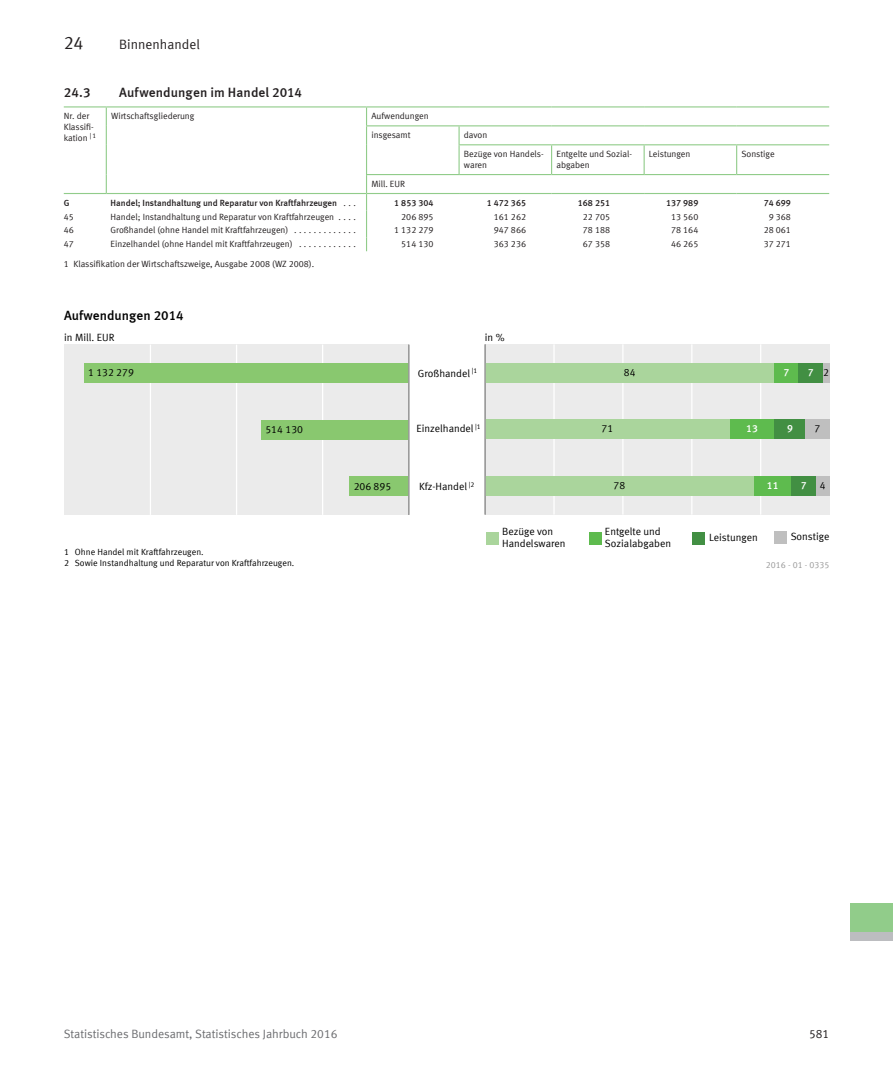
<style>
.page{position:relative;width:893px;height:1085px;background:#fff}
.page>*{position:absolute;margin:0;border:0;box-sizing:border-box;transform-origin:0 0}
.Über1_9pt{font:18px "Meta Normal LF";color:#231f20}
.Über2_9pt{font:13.5px "Meta Medium LF";letter-spacing:.005em;color:#231f20}
.Über1_9pt-2{font:13.5px "Meta Normal LF";color:#231f20}
.t1{font:700 13.35px "Meta Normal LF";letter-spacing:.005em;color:#000}
.t2{font:12px "Meta Normal LF";color:#6c6d70}
.t3{font:12px "Meta Normal LF";color:#231f20}
.t4{font:10.5px/12.3px "Meta Normal LF";color:#000}
.t5{font:700 10.5px "Meta Normal LF";color:#fff}
.t6{font:9px/10.8px "Meta Normal LF";color:#231f20}
.t7{font:9px "Meta Medium LF";color:#231f20}
.t8{font:8.85px/10.5px "Meta Normal LF";color:#000}
.t9{font:8.85px "Meta Normal LF";letter-spacing:.005em;color:#9a9a9a}
.s1{font-weight:400;color:#000}
</style>
<div class="page">
<svg style="left:551px;top:145px;width:1px;height:29px"></svg>
<svg style="left:644px;top:145px;width:1px;height:29px"></svg>
<svg style="left:736px;top:145px;width:1px;height:29px"></svg>
<hr style="left:367px;top:106px;width:92px;height:1px;background:#91cc8a">
<hr style="left:459px;top:106px;width:93px;height:1px;background:#91cc8a">
<hr style="left:552px;top:106px;width:92px;height:1px;background:#91cc8a">
<hr style="left:644px;top:106px;width:93px;height:1px;background:#91cc8a">
<hr style="left:737px;top:106px;width:92px;height:1px;background:#91cc8a">
<hr style="left:459px;top:125px;width:93px;height:1px;background:#91cc8a">
<hr style="left:552px;top:125px;width:92px;height:1px;background:#91cc8a">
<hr style="left:644px;top:125px;width:93px;height:1px;background:#91cc8a">
<hr style="left:737px;top:125px;width:92px;height:1px;background:#91cc8a">
<hr style="left:458px;top:144px;width:94px;height:1px;background:#91cc8a">
<hr style="left:552px;top:144px;width:92px;height:1px;background:#91cc8a">
<hr style="left:644px;top:144px;width:93px;height:1px;background:#91cc8a">
<hr style="left:737px;top:144px;width:92px;height:1px;background:#91cc8a">
<hr style="left:366px;top:125px;width:93px;height:1px;background:#91cc8a">
<svg style="left:458px;top:126px;width:2px;height:18px"></svg>
<hr style="left:458px;top:145px;width:2px;height:29px;background:#91cc8a">
<hr style="left:366px;top:174px;width:93px;height:1px;background:#91cc8a">
<hr style="left:459px;top:174px;width:93px;height:1px;background:#91cc8a">
<hr style="left:552px;top:174px;width:92px;height:1px;background:#91cc8a">
<hr style="left:644px;top:174px;width:93px;height:1px;background:#91cc8a">
<hr style="left:737px;top:174px;width:92px;height:1px;background:#91cc8a">
<hr style="left:367px;top:193px;width:92px;height:1px;background:#91cc8a">
<hr style="left:459px;top:193px;width:93px;height:1px;background:#91cc8a">
<hr style="left:552px;top:193px;width:92px;height:1px;background:#91cc8a">
<hr style="left:644px;top:193px;width:93px;height:1px;background:#91cc8a">
<hr style="left:737px;top:193px;width:92px;height:1px;background:#91cc8a">
<hr style="left:64px;top:106px;width:42px;height:1px;background:#91cc8a">
<hr style="left:64px;top:193px;width:42px;height:1px;background:#91cc8a">
<hr style="left:106px;top:106px;width:261px;height:1px;background:#91cc8a">
<svg style="left:106px;top:107px;width:1px;height:86px"></svg>
<svg style="left:366px;top:107px;width:1px;height:144px"></svg>
<hr style="left:106px;top:193px;width:261px;height:1px;background:#91cc8a">
<div style="left:486px;top:532px;width:13px;height:12px;background:#aad59c"></div>
<div style="left:692px;top:532px;width:13px;height:13px;background:#428f43"></div>
<div style="left:589px;top:532px;width:13px;height:13px;background:#5ebb4e"></div>
<div style="left:774px;top:531px;width:13px;height:13px;background:#bfbfbf"></div>
<div style="left:64px;top:344px;width:345px;height:171px;background:#ebebeb"></div>
<hr style="left:150px;top:344px;width:1px;height:171px;background:#fff">
<hr style="left:236px;top:344px;width:1px;height:171px;background:#fff">
<hr style="left:322px;top:344px;width:1px;height:171px;background:#fff">
<div style="left:84px;top:363px;width:325px;height:20px;background:#89c86f"></div>
<div style="left:261px;top:420px;width:148px;height:19px;background:#89c86f"></div>
<div style="left:349px;top:476px;width:60px;height:20px;background:#89c86f"></div>
<div style="left:485px;top:344px;width:344px;height:170px;background:#ebebeb"></div>
<hr style="left:553px;top:344px;width:2px;height:170px;background:#fff">
<hr style="left:622px;top:344px;width:1px;height:170px;background:#fff">
<hr style="left:691px;top:344px;width:1px;height:170px;background:#fff">
<hr style="left:760px;top:344px;width:1px;height:170px;background:#fff">
<div style="left:485px;top:363px;width:289px;height:19px;background:#aad59c"></div>
<div style="left:774px;top:363px;width:25px;height:19px;background:#5ebb4e"></div>
<div style="left:799px;top:363px;width:24px;height:19px;background:#428f43"></div>
<div style="left:823px;top:363px;width:6px;height:19px;background:#bfbfbf"></div>
<div style="left:485px;top:419px;width:245px;height:20px;background:#aad59c"></div>
<div style="left:730px;top:419px;width:44px;height:20px;background:#5ebb4e"></div>
<div style="left:774px;top:419px;width:31px;height:20px;background:#428f43"></div>
<div style="left:805px;top:419px;width:24px;height:20px;background:#bfbfbf"></div>
<div style="left:485px;top:476px;width:269px;height:20px;background:#aad59c"></div>
<div style="left:754px;top:476px;width:38px;height:20px;background:#5ebb4e"></div>
<div style="left:792px;top:476px;width:24px;height:20px;background:#428f43"></div>
<div style="left:816px;top:476px;width:13px;height:20px;background:#bfbfbf"></div>
<hr style="left:485px;top:344px;width:1px;height:170px;background:#9a9a9a">
<hr style="left:408px;top:344px;width:1px;height:171px;background:#9a9a9a">
<div style="left:850px;top:902px;width:43px;height:30px;background:#91cc8a"></div>
<div style="left:850px;top:932px;width:43px;height:9px;background:#bcbdc0"></div>
<h1 class="Über1_9pt" style="left:64px;top:32px;width:21px">24</h1>
<h1 class="Über1_9pt-2" style="left:119px;top:36px;width:82px">Binnenhandel</h1>
<h2 class="Über2_9pt" style="left:64px;top:85px;width:28px">24.3</h2>
<h2 class="Über2_9pt" style="left:119px;top:85px;width:185px">Aufwendungen im Handel 2014</h2>
<p class="t6" style="left:64px;top:111px;width:34px">Nr. der<br>Klassifi&shy;kation <sup>|1</sup></p>
<p class="t6" style="left:111px;top:111px;width:85px">Wirtschaftsgliederung</p>
<p class="t6" style="left:371px;top:107px;width:59px;line-height:18.9px">Aufwendungen insgesamt</p>
<p class="t6" style="left:371px;top:178px;width:35px">Mill. EUR</p>
<p class="t6" style="left:464px;top:126px;width:81px;line-height:18.9px">davon<br>Bezüge von Handels-</p>
<p class="t6" style="left:464px;top:159px;width:25px">waren</p>
<p class="t6" style="left:556px;top:149px;width:77px">Entgelte und Sozial&shy;abgaben</p>
<p class="t6" style="left:649px;top:149px;width:43px">Leistungen</p>
<p class="t6" style="left:741px;top:149px;width:35px">Sonstige</p>
<p class="t7" style="left:64px;top:198px;width:7px">G</p>
<p class="t7" style="left:111px;top:198px;width:228px">Handel; Instandhaltung und Reparatur von Kraftfahrzeugen</p>
<p class="t7" style="left:394px;top:198px;width:41px">1 853 304</p>
<p class="t7" style="left:487px;top:198px;width:41px">1 472 365</p>
<p class="t7" style="left:578px;top:198px;width:34px">168 251</p>
<p class="t7" style="left:666px;top:198px;width:34px">137 989</p>
<p class="t7" style="left:764px;top:198px;width:29px">74 699</p>
<p class="t6" style="left:64px;top:211px;width:12px">45</p>
<p class="t6" style="left:111px;top:211px;width:225px">Handel; Instandhaltung und Reparatur von Kraftfahrzeugen</p>
<p class="t6" style="left:401px;top:211px;width:34px">206 895</p>
<p class="t6" style="left:494px;top:211px;width:34px">161 262</p>
<p class="t6" style="left:583px;top:211px;width:29px">22 705</p>
<p class="t6" style="left:671px;top:211px;width:29px">13 560</p>
<p class="t6" style="left:769px;top:211px;width:24px">9 368</p>
<p class="t6" style="left:64px;top:225px;width:12px">46</p>
<p class="t6" style="left:111px;top:225px;width:179px">Großhandel (ohne Handel mit Kraftfahrzeugen)</p>
<p class="t6" style="left:394px;top:225px;width:41px">1 132 279</p>
<p class="t6" style="left:494px;top:225px;width:34px">947 866</p>
<p class="t6" style="left:583px;top:225px;width:29px">78 188</p>
<p class="t6" style="left:671px;top:225px;width:29px">78 164</p>
<p class="t6" style="left:764px;top:225px;width:29px">28 061</p>
<p class="t6" style="left:64px;top:238px;width:12px">47</p>
<p class="t6" style="left:111px;top:238px;width:184px">Einzelhandel (ohne Handel mit Kraftfahrzeugen)</p>
<p class="t6" style="left:401px;top:238px;width:34px">514 130</p>
<p class="t6" style="left:494px;top:238px;width:34px">363 236</p>
<p class="t6" style="left:583px;top:238px;width:29px">67 358</p>
<p class="t6" style="left:671px;top:238px;width:29px">46 265</p>
<p class="t6" style="left:764px;top:238px;width:29px">37 271</p>
<p class="t6" style="left:64px;top:258px;width:252px">1 Klassifikation der Wirtschaftszweige, Ausgabe 2008 (WZ 2008).</p>
<p class="t1" style="left:64px;top:308px;width:121px">Aufwendungen 2014</p>
<p class="t4" style="left:64px;top:330px;width:52px">in Mill. EUR</p>
<p class="t4" style="left:485px;top:330px;width:21px">in %</p>
<p class="t4" style="left:88px;top:366px;width:47px">1 132 279</p>
<p class="t4" style="left:418px;top:366px;width:61px">Großhandel <sup>|1</sup></p>
<p class="t4" style="left:624px;top:366px;width:13px">84</p>
<p class="t5" style="left:784px;top:366px;width:7px">7</p>
<p class="t5" style="left:808px;top:366px;width:23px">7 <span class="s1">2</span></p>
<p class="t4" style="left:265px;top:423px;width:39px">514 130</p>
<p class="t4" style="left:416px;top:422px;width:66px">Einzelhandel <sup>|1</sup></p>
<p class="t4" style="left:601px;top:422px;width:13px">71</p>
<p class="t5" style="left:746px;top:422px;width:13px">13</p>
<p class="t5" style="left:787px;top:422px;width:7px">9</p>
<p class="t4" style="left:815px;top:422px;width:7px">7</p>
<p class="t4" style="left:354px;top:479px;width:39px">206 895</p>
<p class="t4" style="left:419px;top:480px;width:57px">Kfz-Handel <sup>|2</sup></p>
<p class="t4" style="left:614px;top:479px;width:13px">78</p>
<p class="t5" style="left:767px;top:479px;width:13px">11</p>
<p class="t5" style="left:801px;top:479px;width:7px">7</p>
<p class="t4" style="left:820px;top:479px;width:7px">4</p>
<p class="t8" style="left:64px;top:546px;width:232px">1 Ohne Handel mit Kraftfahrzeugen.<br>2 Sowie Instandhaltung und Reparatur von Kraftfahrzeugen.</p>
<p class="t4" style="left:502px;top:525px;width:65px">Bezüge von<br>Handelswaren</p>
<p class="t4" style="left:605px;top:525px;width:68px">Entgelte und<br>Sozialabgaben</p>
<p class="t4" style="left:709px;top:531px;width:50px">Leistungen</p>
<p class="t4" style="left:791px;top:530px;width:40px">Sonstige</p>
<p class="t9" style="left:766px;top:559px;width:65px">2016 - 01 - 0335</p>
<h3 class="t2" style="left:64px;top:1026px;width:275px">Statistisches Bundesamt, Statistisches Jahrbuch 2016</h3>
<h3 class="t3" style="left:809px;top:1026px;width:22px">581</h3>
</div>
